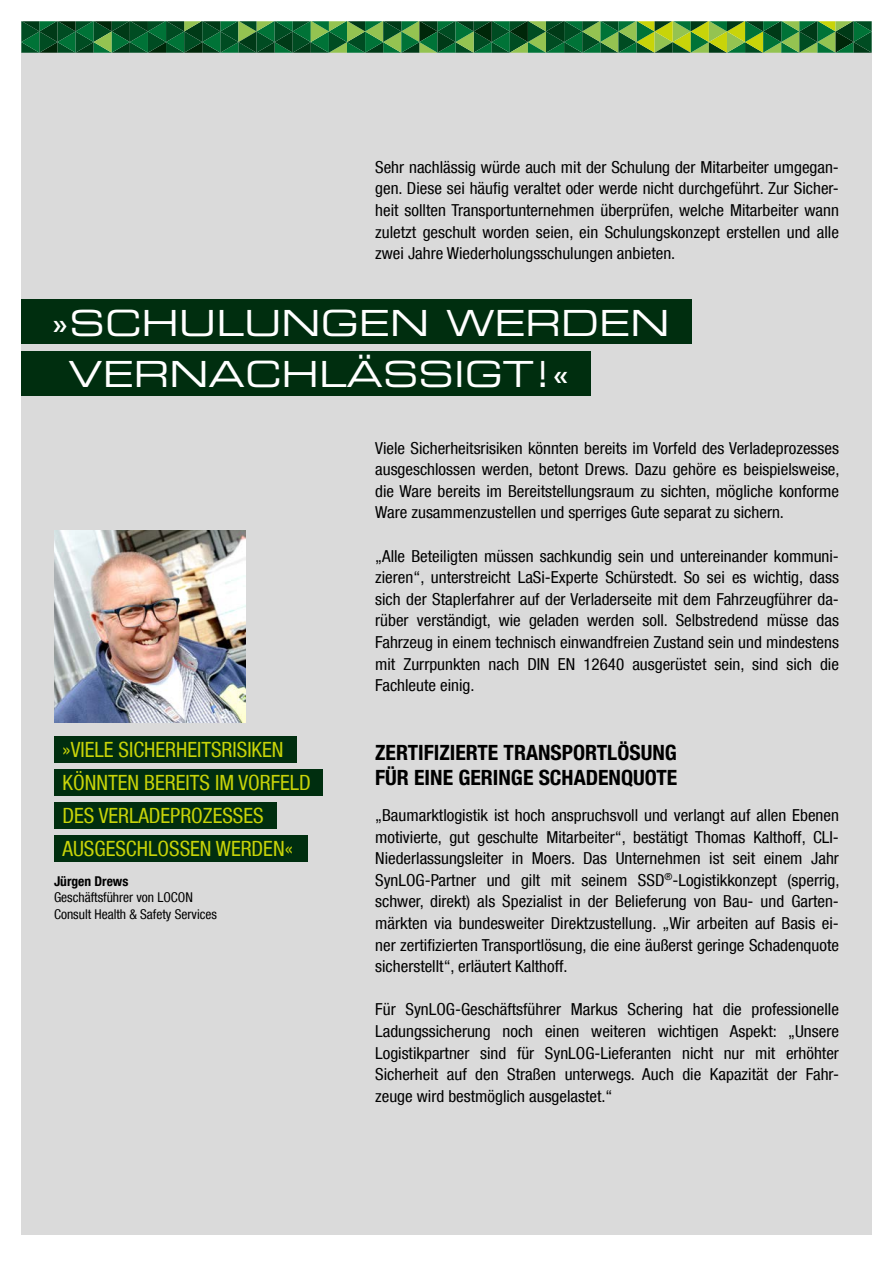
<style>
.page{position:relative;width:893px;height:1263px;background:#fff}
.page>*{position:absolute;margin:0;border:0;box-sizing:border-box;transform-origin:0 0}
.t1{font:36px/51px "Eurostile LT Std Ex 2";color:#fff}
.t2{font:condensed 21px/33px "Helvetica Neue LT Com";color:#c8d409}
.t3{font:700 condensed 21px/25.2px "Helvetica Neue LT Com";color:#000}
.t4{font:condensed 16.5px/21.6px "Helvetica Neue LT Com";color:#000;text-align:justify}
.t5{font:condensed 13.5px/16.2px "Helvetica Neue LT Com";color:#000}
.t6{font:700 condensed 13.5px "Helvetica Neue LT Com";color:#000}
</style>
<div class="page">
<div style="left:21px;top:53px;width:851px;height:1182px;background:#dadada"></div>
<svg style="left:21px;top:21px;width:851px;height:32px;background:#2d7434"></svg>
<div style="left:21px;top:351px;width:570px;height:44px;background:#002e0f"></div>
<div style="left:21px;top:299px;width:671px;height:44px;background:#002e0f"></div>
<div style="left:54px;top:736px;width:243px;height:27px;background:#002e0f"></div>
<div style="left:54px;top:802px;width:223px;height:27px;background:#002e0f"></div>
<div style="left:54px;top:835px;width:253px;height:27px;background:#002e0f"></div>
<div style="left:54px;top:769px;width:269px;height:27px;background:#002e0f"></div>
<img style="left:54px;top:531px;width:191px;height:191px">
<p class="t4" style="left:375px;top:156px;width:465px">Sehr nachlässig würde auch mit der Schulung der Mitarbeiter umgegan&shy;gen. Diese sei häufig veraltet oder werde nicht durchgeführt. Zur Sicher&shy;heit sollten Transportunternehmen überprüfen, welche Mitarbeiter wann zuletzt geschult worden seien, ein Schulungskonzept erstellen und alle zwei Jahre Wiederholungsschulungen anbieten.</p>
<h1 class="t1" style="left:68px;top:296px;width:603px;text-indent:-17px">»SCHULUNGEN WERDEN<br>VERNACHLÄSSIGT!«</h1>
<p class="t2" style="left:63px;top:733px;width:250px">»VIELE SICHERHEITSRISIKEN<br>KÖNNTEN BEREITS IM VORFELD<br>DES VERLADEPROZESSES<br>AUSGESCHLOSSEN WERDEN«</p>
<p class="t6" style="left:54px;top:873px;width:76px">Jürgen Drews</p>
<p class="t5" style="left:54px;top:889px;width:165px">Geschäftsführer von LOCON<br>Consult Health &amp; Safety Services</p>
<p class="t4" style="left:375px;top:437px;width:466px">Viele Sicherheitsrisiken könnten bereits im Vorfeld des Verladeprozesses ausgeschlossen werden, betont Drews. Dazu gehöre es beispielsweise, die Ware bereits im Bereitstellungsraum zu sichten, mögliche konforme Ware zusammenzustellen und sperriges Gute separat zu sichern.</p>
<p class="t4" style="left:375px;top:545px;width:465px">„Alle Beteiligten müssen sachkundig sein und untereinander kommuni&shy;zieren“, unterstreicht LaSi-Experte Schürstedt. So sei es wichtig, dass sich der Staplerfahrer auf der Verladerseite mit dem Fahrzeugführer da&shy;rüber verständigt, wie geladen werden soll. Selbstredend müsse das Fahrzeug in einem technisch einwandfreien Zustand sein und mindestens mit Zurrpunkten nach DIN EN 12640 ausgerüstet sein, sind sich die Fachleute einig.</p>
<p class="t3" style="left:375px;top:740px;width:303px">ZERTIFIZIERTE TRANSPORTLÖSUNG<br>FÜR EINE GERINGE SCHADENQUOTE</p>
<p class="t4" style="left:375px;top:804px;width:466px">„Baumarktlogistik ist hoch anspruchsvoll und verlangt auf allen Ebenen motivierte, gut geschulte Mitarbeiter“, bestätigt Thomas Kalthoff, CLI-Niederlassungsleiter in Moers. Das Unternehmen ist seit einem Jahr SynLOG-Partner und gilt mit seinem SSD<sup>®</sup>-Logistikkonzept (sperrig, schwer, direkt) als Spezialist in der Belieferung von Bau- und Garten&shy;märkten via bundesweiter Direktzustellung. „Wir arbeiten auf Basis ei&shy;ner zertifizierten Transportlösung, die eine äußerst geringe Schadenquote sicherstellt“, erläutert Kalthoff.</p>
<p class="t4" style="left:375px;top:998px;width:465px">Für SynLOG-Geschäftsführer Markus Schering hat die professionelle Ladungssicherung noch einen weiteren wichtigen Aspekt: „Unsere Logistikpartner sind für SynLOG-Lieferanten nicht nur mit erhöhter Sicherheit auf den Straßen unterwegs. Auch die Kapazität der Fahr&shy;zeuge wird bestmöglich ausgelastet.“</p>
</div>
